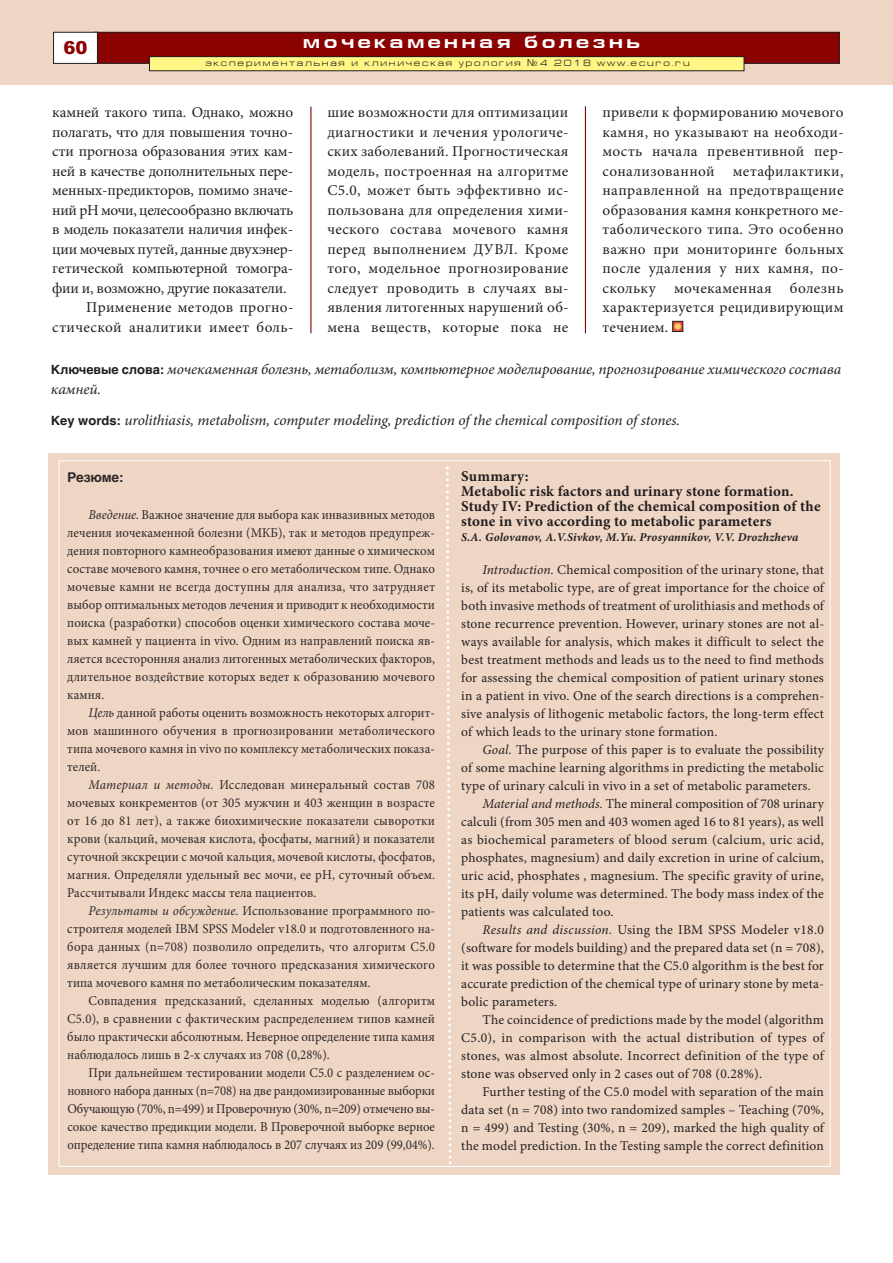
<style>
.page{position:relative;width:893px;height:1263px;background:#fff}
.page>*{position:absolute;margin:0;border:0;box-sizing:border-box;transform-origin:0 0}
.t1{font:700 18px "Europe Ext";letter-spacing:.2em;color:#fff}
.t2{font:900 18px "Arial";color:#8b0202}
.t3{font:15px/19.5px "Minion Pro";letter-spacing:-.005em;color:#231f20;text-align:justify}
.t4{font:italic 15px/19.5px "Minion Pro";letter-spacing:-.01em;color:#231f20}
.t5{font:700 15px/15px "Minion Pro";letter-spacing:.015em;color:#231f20}
.t6{font:15px "Minion Pro";letter-spacing:-.025em;color:#231f20}
.t7{font:15px "Minion Pro";letter-spacing:.025em;color:#231f20}
.t8{font:15px "Minion Pro";letter-spacing:.02em;color:#231f20}
.t9{font:13.5px/18px "Minion Pro";letter-spacing:.005em;color:rgb(35 31 32/.95);text-align:justify;scale:.95 1}
.t10{font:13.5px/18px "Minion Pro";letter-spacing:.015em;color:#231f20;text-align:justify}
.t11{font:700 13.5px "Helvetica";letter-spacing:-.015em;color:rgb(35 31 32/.95)}
.t12{font:italic 700 12px "Minion Pro";letter-spacing:.01em;color:#231f20}
.t13{font:9px "Europe Ext Normal";letter-spacing:.2em;color:#231f20}
.s1{font-family:"Europe"}
.s2{font-family:"Helvetica";font-weight:700;font-style:normal;font-size:12.75px}
.s3{font-style:italic}
</style>
<div class="page">
<hr style="left:310px;top:107px;width:1px;height:226px;background:#8b0202">
<hr style="left:585px;top:106px;width:1px;height:227px;background:#8b0202">
<svg style="left:674px;top:323px;width:7px;height:7px"></svg>
<div style="left:672px;top:321px;width:11px;height:11px;border:1px solid #231f20"></div>
<div style="left:674px;top:323px;width:7px;height:7px;background:#f6d462;border-radius:50%"></div>
<div style="left:0;top:0;width:893px;height:85px;background:#eed5c4"></div>
<div style="left:94px;top:33px;width:745px;height:30px;background:#8b0202"></div>
<div style="left:94px;top:32px;width:746px;height:32px;border:1px solid #231f20"></div>
<div style="left:54px;top:33px;width:43px;height:30px;background:#fff"></div>
<div style="left:53px;top:32px;width:45px;height:32px;border:1px solid #231f20"></div>
<div style="left:150px;top:57px;width:594px;height:13px;background:#fff685"></div>
<div style="left:149px;top:56px;width:595px;height:15px;border:1px solid #231f20"></div>
<div style="left:48px;top:453px;width:792px;height:722px;background:#eed5c4"></div>
<svg style="left:446px;top:466px;width:6px;height:698px"></svg>
<h1 class="t2" style="left:64px;top:37px;width:26px">60</h1>
<h1 class="t1" style="left:303px;top:31px;width:339px">мочекаменная болезнь</h1>
<p class="t13" style="left:205px;top:58px;width:486px">экспериментальная и клиническая урология <span class="s1">¹</span>4 2018 www.ecuro.ru</p>
<p class="t3" style="left:52px;top:104px;width:243px">камней такого типа. Однако, можно</p>
<p class="t3" style="left:52px;top:123px;width:242px">полагать, что для повышения точно-</p>
<p class="t3" style="left:52px;top:143px;width:242px">сти прогноза образования этих кам-</p>
<p class="t3" style="left:52px;top:162px;width:243px">ней в качестве дополнительных пере-</p>
<p class="t3" style="left:52px;top:182px;width:242px">менных-предикторов, помимо значе-</p>
<p class="t6" style="left:52px;top:204px;width:243px">ний рН мочи, целесообразно включать</p>
<p class="t3" style="left:52px;top:221px;width:242px">в модель показатели наличия инфек-</p>
<p class="t3" style="left:52px;top:240px;width:242px">ции мочевых путей, данные двухэнер-</p>
<p class="t3" style="left:52px;top:260px;width:243px">гетической компьютерной томогра-</p>
<p class="t3" style="left:52px;top:279px;width:236px">фии и, возможно, другие показатели.</p>
<p class="t8" style="left:86px;top:302px;width:209px">Применение методов прогно-</p>
<p class="t7" style="left:52px;top:321px;width:243px">стической аналитики имеет боль-</p>
<p class="t3" style="left:327px;top:104px;width:243px">шие возможности для оптимизации диагностики и лечения урологиче&shy;ских заболеваний. Прогностическая модель, построенная на алгоритме С5.0, может быть эффективно ис&shy;пользована для определения хими&shy;ческого состава мочевого камня перед выполнением ДУВЛ. Кроме того, модельное прогнозирование следует проводить в случаях вы&shy;явления литогенных нарушений об&shy;мена веществ, которые пока не</p>
<p class="t3" style="left:602px;top:104px;width:243px">привели к формированию мочевого камня, но указывают на необходи&shy;мость начала превентивной пер&shy;сонализованной метафилактики, направленной на предотвращение образования камня конкретного ме&shy;таболического типа. Это особенно важно при мониторинге больных после удаления у них камня, по&shy;скольку мочекаменная болезнь характеризуется рецидивирующим течением.</p>
<p class="t4" style="left:51px;top:361px;width:792px"><span class="s2">Ключевые слова:</span> мочекаменная болезнь, метаболизм, компьютерное моделирование, прогнозирование химического состава камней.</p>
<p class="t4" style="left:51px;top:412px;width:631px"><span class="s2">Кey words:</span> urolithiasis, metabolism, computer modeling, prediction of the chemical composition of stones.</p>
<p class="t11" style="left:67px;top:469px;width:58px">Резюме:</p>
<p class="t9" style="left:67px;top:507px;width:389px;text-indent:21px"><span class="s3">Введение.</span> Важное значение для выбора как инвазивных методов лечения иочекаменной болезни (МКБ), так и методов предупреж&shy;дения повторного камнеобразования имеют данные о химическом составе мочевого камня, точнее о его метаболическом типе. Однако мочевые камни не всегда доступны для анализа, что затрудняет выбор оптимальных методов лечения и приводит к необходимости поиска (разработки) способов оценки химического состава моче&shy;вых камней у пациента in vivo. Одним из направлений поиска яв&shy;ляется всесторонняя анализ литогенных метаболических факторов, длительное воздействие которых ведет к образованию мочевого камня.</p>
<p class="t9" style="left:67px;top:705px;width:389px;text-indent:21px"><span class="s3">Цель</span> данной работы оценить возможность некоторых алгорит&shy;мов машинного обучения в прогнозировании метаболического типа мочевого камня in vivo по комплексу метаболических показа&shy;телей.</p>
<p class="t9" style="left:67px;top:777px;width:389px;text-indent:21px"><span class="s3">Материал и методы.</span> Исследован минеральный состав 708 мочевых конкрементов (от 305 мужчин и 403 женщин в возрасте от 16 до 81 лет), а также биохимические показатели сыворотки крови (кальций, мочевая кислота, фосфаты, магний) и показатели суточной экскреции с мочой кальция, мочевой кислоты, фосфатов, магния. Определяли удельный вес мочи, ее pH, суточный объем.<br>Рассчитывали Индекс массы тела пациентов.</p>
<p class="t9" style="left:67px;top:903px;width:389px;text-indent:21px"><span class="s3">Результаты и обсуждение.</span> Использование программного по&shy;строителя моделей IBM SPSS Modeler v18.0 и подготовленного на&shy;бора данных (n=708) позволило определить, что алгоритм С5.0 является лучшим для более точного предсказания химического типа мочевого камня по метаболическим показателям.</p>
<p class="t9" style="left:67px;top:993px;width:389px;text-indent:21px">Совпадения предсказаний, сделанных моделью (алгоритм С5.0), в сравнении с фактическим распределением типов камней было практически абсолютным. Неверное определение типа камня наблюдалось лишь в 2-х случаях из 708 (0,28%).</p>
<p class="t9" style="left:67px;top:1065px;width:389px;text-indent:21px">При дальнейшем тестировании модели С5.0 с разделением ос&shy;новного набора данных (n=708) на две рандомизированные выборки Обучающую (70%, n=499) и Проверочную (30%, n=209) отмечено вы&shy;сокое качество предикции модели. В Проверочной выборке верное определение типа камня наблюдалось в 207 случаях из 209 (99,04%).</p>
<p class="t5" style="left:461px;top:470px;width:361px">Summary:<br>Metabolic risk factors and urinary stone formation.<br>Study IV: Prediction of the chemical composition of the stone in vivo according to metabolic parameters</p>
<p class="t12" style="left:461px;top:533px;width:339px">S.A. Golovanov, A.V.Sivkov, M.Yu. Prosyannikov, V.V. Drozhzheva</p>
<p class="t10" style="left:461px;top:562px;width:364px;text-indent:21px"><span class="s3">Introduction.</span> Chemical composition of the urinary stone, that is, of its metabolic type, are of great importance for the choice of both invasive methods of treatment of urolithiasis and methods of stone recurrence prevention. However, urinary stones are not al&shy;ways available for analysis, which makes it difficult to select the best treatment methods and leads us to the need to find methods for assessing the chemical composition of patient urinary stones in a patient in vivo. One of the search directions is a comprehen&shy;sive analysis of lithogenic metabolic factors, the long-term effect of which leads to the urinary stone formation.</p>
<p class="t10" style="left:482px;top:742px;width:343px"><span class="s3">Goal.</span> The purpose of this paper is to evaluate the possibility</p>
<p class="t10" style="left:461px;top:760px;width:364px">of some machine learning algorithms in predicting the metabolic</p>
<p class="t10" style="left:461px;top:778px;width:351px">type of urinary calculi in vivo in a set of metabolic parameters.</p>
<p class="t10" style="left:482px;top:796px;width:343px"><span class="s3">Material and methods.</span> The mineral composition of 708 urinary</p>
<p class="t10" style="left:461px;top:814px;width:364px">calculi (from 305 men and 403 women aged 16 to 81 years), as well</p>
<p class="t10" style="left:461px;top:832px;width:364px">as biochemical parameters of blood serum (calcium, uric acid,</p>
<p class="t10" style="left:461px;top:850px;width:364px">phosphates, magnesium) and daily excretion in urine of calcium,</p>
<p class="t10" style="left:461px;top:868px;width:364px">uric acid, phosphates , magnesium. The specific gravity of urine,</p>
<p class="t10" style="left:461px;top:886px;width:364px">its pH, daily volume was determined. The body mass index of the</p>
<p class="t10" style="left:461px;top:904px;width:154px">patients was calculated too.</p>
<p class="t10" style="left:482px;top:922px;width:343px"><span class="s3">Results and discussion.</span> Using the IBM SPSS Modeler v18.0</p>
<p class="t10" style="left:461px;top:940px;width:364px">(software for models building) and the prepared data set (n = 708),</p>
<p class="t10" style="left:461px;top:958px;width:364px">it was possible to determine that the C5.0 algorithm is the best for</p>
<p class="t10" style="left:461px;top:976px;width:364px">accurate prediction of the chemical type of urinary stone by meta-</p>
<p class="t10" style="left:461px;top:994px;width:98px">bolic parameters.</p>
<p class="t10" style="left:482px;top:1012px;width:343px">The coincidence of predictions made by the model (algorithm</p>
<p class="t10" style="left:461px;top:1030px;width:364px">C5.0), in comparison with the actual distribution of types of</p>
<p class="t10" style="left:461px;top:1048px;width:364px">stones, was almost absolute. Incorrect definition of the type of</p>
<p class="t10" style="left:461px;top:1066px;width:302px">stone was observed only in 2 cases out of 708 (0.28%).</p>
<p class="t10" style="left:482px;top:1084px;width:343px">Further testing of the C5.0 model with separation of the main</p>
<p class="t10" style="left:461px;top:1102px;width:364px">data set (n = 708) into two randomized samples – Teaching (70%,</p>
<p class="t10" style="left:461px;top:1120px;width:364px">n = 499) and Testing (30%, n = 209), marked the high quality of</p>
<p class="t10" style="left:461px;top:1138px;width:364px">the model prediction. In the Testing sample the correct definition</p>
</div>
